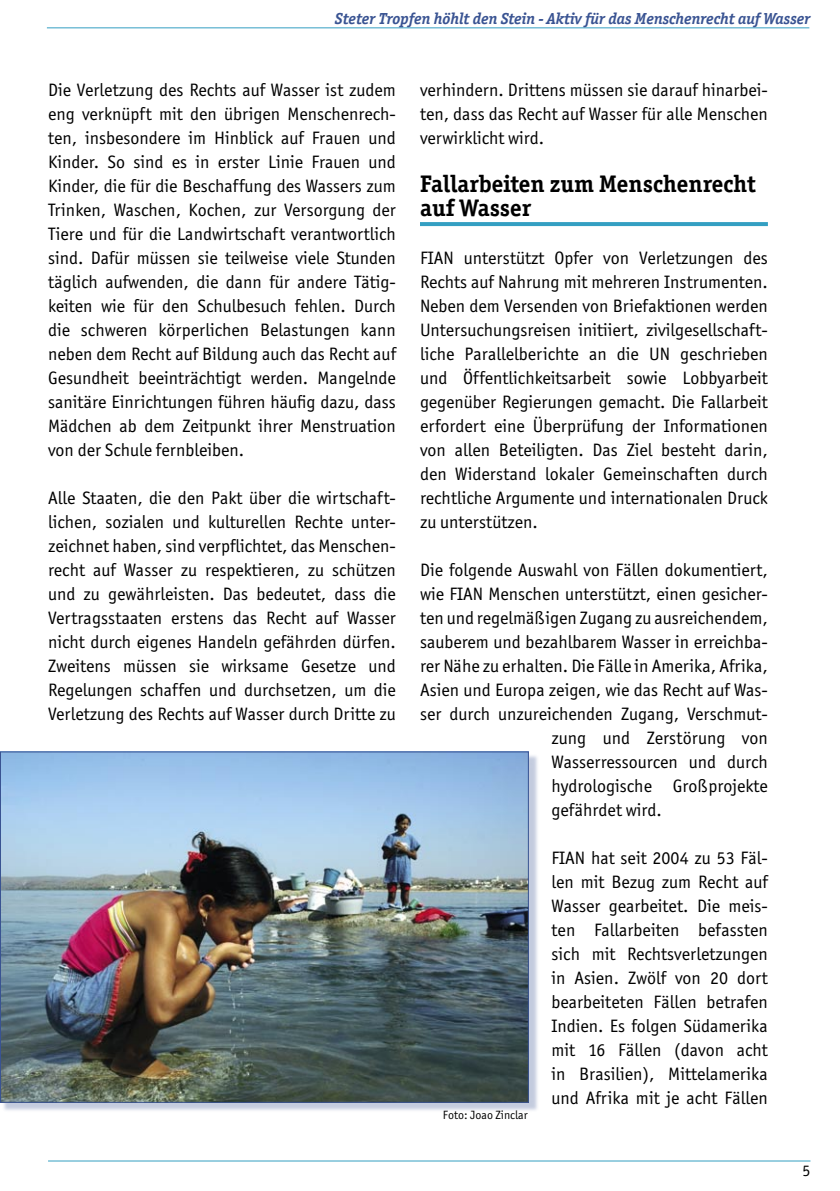
<style>
.page{position:relative;width:840px;height:1191px;background:#fff}
.page>*{position:absolute;margin:0;border:0;box-sizing:border-box;transform-origin:0 0}
.Überschrift_1{font:700 24px/24px "Officina Serif ITC";color:#000}
.normaler_Text{font:18px/24px "Officina Sans ITC Boo";color:#000;text-align:justify}
.Kasten{font:italic 700 16px "Officina Serif ITC";color:#395392}
.Seitenzahl{font:16px "Officina Sans ITC Boo";color:#000}
.Bildunterschrift{font:12px "Officina Sans ITC Boo";color:#000}
</style>
<div class="page">
<div style="left:1px;top:752px;width:538px;height:361px;background:#395392;opacity:.3"></div>
<img style="left:2px;top:753px;width:524px;height:347px">
<hr style="left:48px;top:1160px;width:762px;height:1px;background:#349fc2">
<svg style="left:420px;top:222px;width:347px;height:4px"></svg>
<hr style="left:47px;top:27px;width:761px;height:1px;background:#349fc2">
<p class="Kasten" style="left:335px;top:9px;width:476px">Steter Tropfen höhlt den Stein - Aktiv für das Menschenrecht auf Wasser</p>
<p class="normaler_Text" style="left:48px;top:78px;width:349px">Die Verletzung des Rechts auf Wasser ist zudem eng verknüpft mit den übrigen Menschenrech&shy;ten, insbesondere im Hinblick auf Frauen und Kinder. So sind es in erster Linie Frauen und Kinder, die für die Beschaffung des Wassers zum Trinken, Waschen, Kochen, zur Versorgung der Tiere und für die Landwirtschaft verantwortlich sind. Dafür müssen sie teilweise viele Stunden täglich aufwenden, die dann für andere Tätig&shy;keiten wie für den Schulbesuch fehlen. Durch die schweren körperlichen Belastungen kann neben dem Recht auf Bildung auch das Recht auf Gesundheit beeinträchtigt werden. Mangelnde sanitäre Einrichtungen führen häufig dazu, dass Mädchen ab dem Zeitpunkt ihrer Menstruation von der Schule fernbleiben.</p>
<p class="normaler_Text" style="left:48px;top:486px;width:349px">Alle Staaten, die den Pakt über die wirtschaft&shy;lichen, sozialen und kulturellen Rechte unter&shy;zeichnet haben, sind verpflichtet, das Menschen&shy;recht auf Wasser zu respektieren, zu schützen und zu gewährleisten. Das bedeutet, dass die Vertragsstaaten erstens das Recht auf Wasser nicht durch eigenes Handeln gefährden dürfen.<br>Zweitens müssen sie wirksame Gesetze und Regelungen schaffen und durchsetzen, um die Verletzung des Rechts auf Wasser durch Dritte zu</p>
<p class="normaler_Text" style="left:420px;top:78px;width:349px">verhindern. Drittens müssen sie darauf hinarbei&shy;ten, dass das Recht auf Wasser für alle Menschen verwirklicht wird.</p>
<p class="Überschrift_1" style="left:420px;top:172px;width:336px">Fallarbeiten zum Menschenrecht auf Wasser</p>
<p class="normaler_Text" style="left:420px;top:246px;width:349px">FIAN unterstützt Opfer von Verletzungen des Rechts auf Nahrung mit mehreren Instrumenten.<br>Neben dem Versenden von Briefaktionen werden Untersuchungsreisen initiiert, zivilgesellschaft&shy;liche Parallelberichte an die UN geschrieben und Öffentlichkeitsarbeit sowie Lobbyarbeit gegenüber Regierungen gemacht. Die Fallarbeit erfordert eine Überprüfung der Informationen von allen Beteiligten. Das Ziel besteht darin, den Widerstand lokaler Gemeinschaften durch rechtliche Argumente und internationalen Druck zu unterstützen.</p>
<p class="normaler_Text" style="left:420px;top:558px;width:349px">Die folgende Auswahl von Fällen dokumentiert,</p>
<p class="normaler_Text" style="left:420px;top:582px;width:349px">wie FIAN Menschen unterstützt, einen gesicher-</p>
<p class="normaler_Text" style="left:420px;top:606px;width:349px">ten und regelmäßigen Zugang zu ausreichendem,</p>
<p class="normaler_Text" style="left:420px;top:630px;width:349px">sauberem und bezahlbarem Wasser in erreichba-</p>
<p class="normaler_Text" style="left:420px;top:654px;width:349px">rer Nähe zu erhalten. Die Fälle in Amerika, Afrika,</p>
<p class="normaler_Text" style="left:420px;top:678px;width:349px">Asien und Europa zeigen, wie das Recht auf Was-</p>
<p class="normaler_Text" style="left:420px;top:702px;width:349px">ser durch unzureichenden Zugang, Verschmut-</p>
<p class="normaler_Text" style="left:551px;top:726px;width:218px">zung und Zerstörung von</p>
<p class="normaler_Text" style="left:551px;top:750px;width:218px">Wasserressourcen und durch</p>
<p class="normaler_Text" style="left:551px;top:774px;width:218px">hydrologische Großprojekte</p>
<p class="normaler_Text" style="left:551px;top:798px;width:112px">gefährdet wird.</p>
<p class="normaler_Text" style="left:551px;top:846px;width:218px">FIAN hat seit 2004 zu 53 Fäl&shy;len mit Bezug zum Recht auf Wasser gearbeitet. Die meis&shy;ten Fallarbeiten befassten sich mit Rechtsverletzungen in Asien. Zwölf von 20 dort bearbeiteten Fällen betrafen Indien. Es folgen Südamerika mit 16 Fällen (davon acht in Brasilien), Mittelamerika und Afrika mit je acht Fällen</p>
<p class="Bildunterschrift" style="left:442px;top:1108px;width:86px">Foto: Joao Zinclar</p>
<p class="Seitenzahl" style="left:802px;top:1161px;width:9px">5</p>
</div>
